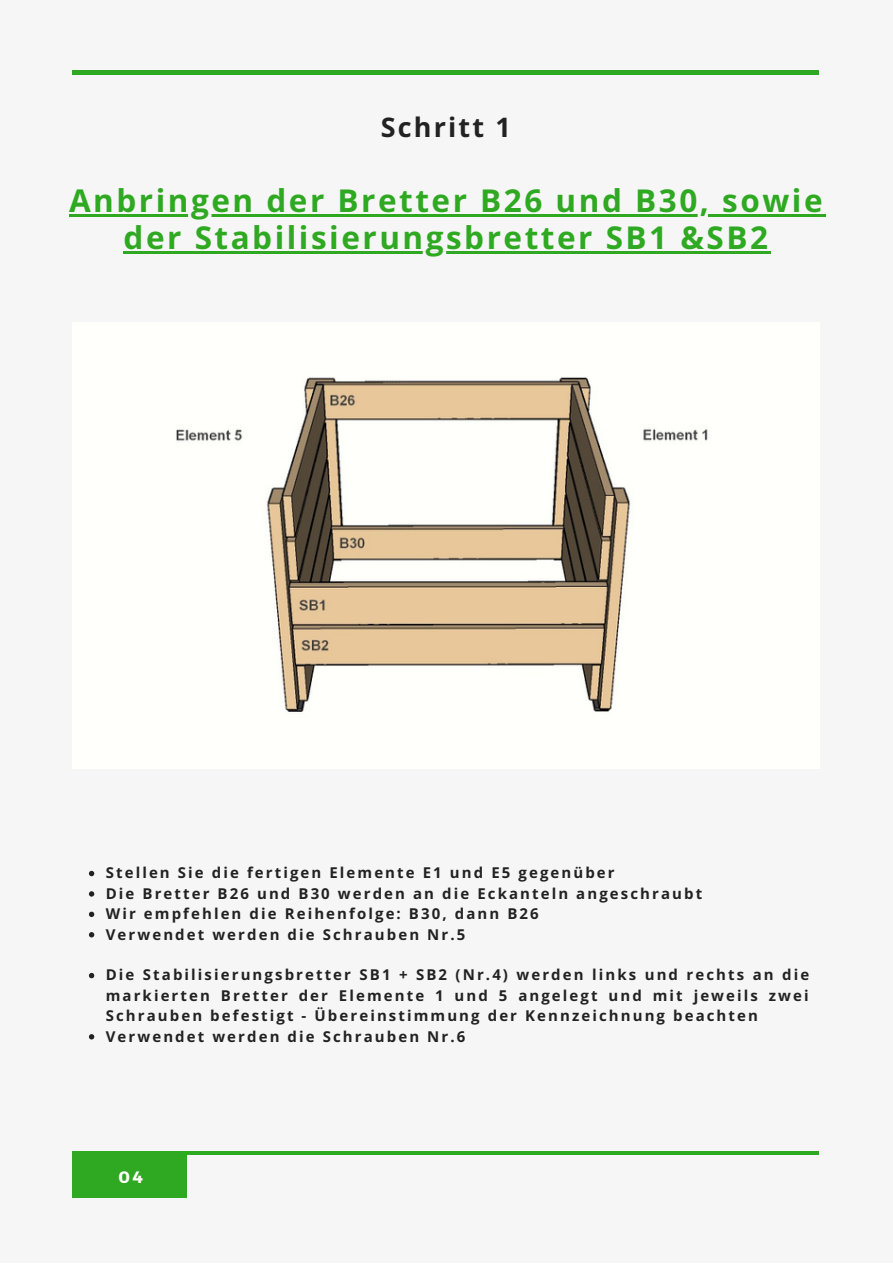
<style>
.page{position:relative;width:893px;height:1264px;background:#fff}
.page>*{position:absolute;margin:0;border:0;box-sizing:border-box;transform-origin:0 0}
.t1{font:700 31.5px/37px "Open Sans Hebrew";letter-spacing:.08em;color:#2ea921;text-align:center}
.t2{font:700 27px "Open Sans Hebrew";letter-spacing:.08em;color:#222}
.t3{font:700 16.5px "Montserrat";color:#fff}
.t4{font:700 15px/20.4px "Open Sans Hebrew";letter-spacing:.14em;color:#222;text-align:justify}
</style>
<div class="page">
<div style="left:0;top:0;width:892px;height:1262px;background:#f6f6f6"></div>
<hr style="left:72px;top:71px;width:747px;height:3px;background:#2ea921">
<div style="left:72px;top:1151px;width:115px;height:46px;background:#2ea921"></div>
<hr style="left:72px;top:1151px;width:747px;height:3px;background:#2ea921">
<img style="left:176px;top:377px;width:532px;height:335px">
<svg style="left:89px;top:870px;width:5px;height:6px"></svg>
<svg style="left:89px;top:891px;width:5px;height:5px"></svg>
<svg style="left:89px;top:911px;width:5px;height:6px"></svg>
<svg style="left:89px;top:932px;width:5px;height:5px"></svg>
<svg style="left:89px;top:972px;width:5px;height:6px"></svg>
<svg style="left:89px;top:1034px;width:5px;height:5px"></svg>
<hr style="left:69px;top:214px;width:756px;height:3px;background:#2ea921">
<hr style="left:124px;top:252px;width:646px;height:2px;background:#2ea921">
<p class="t2" style="left:381px;top:108px;width:132px">Schritt 1</p>
<p class="t1" style="left:69px;top:181px;width:755px">Anbringen der Bretter B26 und B30, sowie der Stabilisierungsbretter SB1 &amp;SB2</p>
<p class="t4" style="left:106px;top:862px;width:510px">Stellen Sie die fertigen Elemente E1 und E5 gegenüber</p>
<p class="t4" style="left:106px;top:882px;width:598px">Die Bretter B26 und B30 werden an die Eckanteln angeschraubt</p>
<p class="t4" style="left:106px;top:903px;width:434px">Wir empfehlen die Reihenfolge: B30, dann B26</p>
<p class="t4" style="left:106px;top:923px;width:361px">Verwendet werden die Schrauben Nr.5</p>
<p class="t4" style="left:106px;top:964px;width:704px">Die Stabilisierungsbretter SB1 + SB2 (Nr.4) werden links und rechts an die markierten Bretter der Elemente 1 und 5 angelegt und mit jeweils zwei Schrauben befestigt - Übereinstimmung der Kennzeichnung beachten</p>
<p class="t4" style="left:106px;top:1025px;width:361px">Verwendet werden die Schrauben Nr.6</p>
<p class="t3" style="left:119px;top:1165px;width:26px">04</p>
</div>
